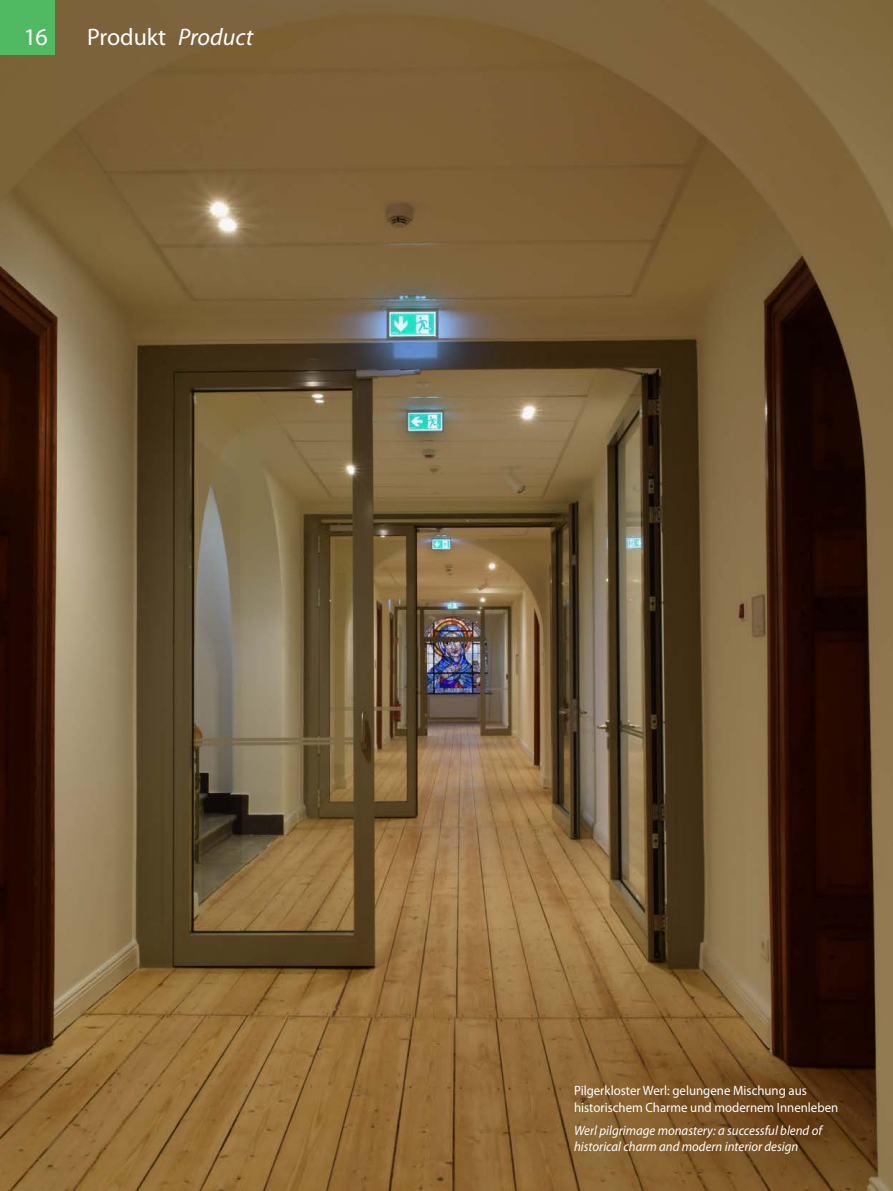
<style>
.page{position:relative;width:893px;height:1191px;background:#fff}
.page>*{position:absolute;margin:0;border:0;box-sizing:border-box;transform-origin:0 0}
.Kat_L{font:24px "Myriad Pro";color:#fff}
.Seitenzahl_links{font:24px "Myriad Pro";color:#fff}
.BU{font:italic 13.5px/16.5px "Myriad Pro";color:#fff;scale:.95 1}
.BU-2{font:13.5px/16.5px "Myriad Pro";color:#fff;scale:.95 1}
.s1{font-style:italic}
</style>
<div class="page">
<img style="left:0;top:0;width:893px;height:1191px">
<div style="left:0;top:0;width:54px;height:54px;background:#50ba63"></div>
<p class="Seitenzahl_links" style="left:24px;top:22px;width:26px">16</p>
<p class="Kat_L" style="left:87px;top:22px;width:168px">Produkt <span class="s1">Product</span></p>
<p class="BU-2" style="left:574px;top:1082px;width:280px">Pilgerkloster Werl: gelungene Mischung aus historischem Charme und modernem Innenleben</p>
<p class="BU" style="left:574px;top:1121px;width:262px">Werl pilgrimage monastery: a successful blend of historical charm and modern interior design</p>
</div>
